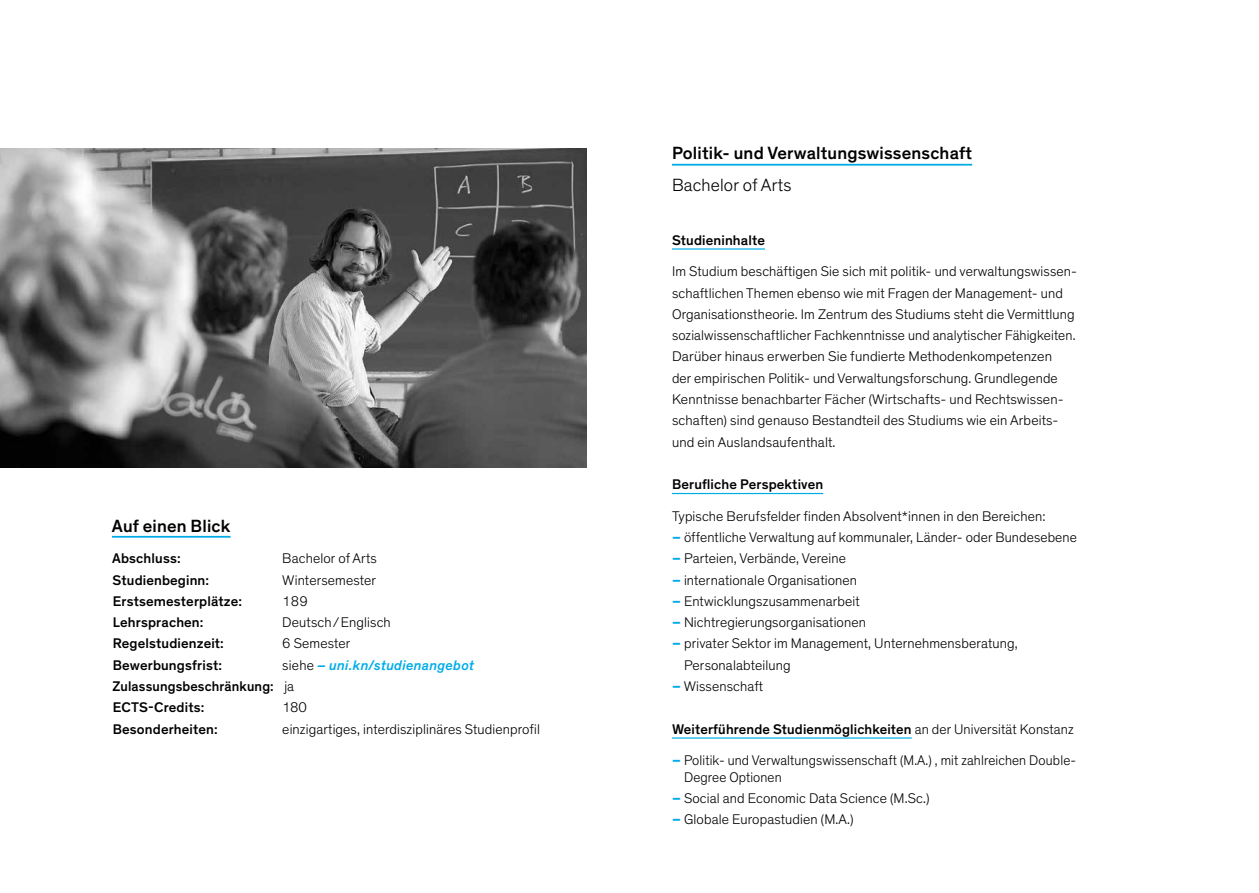
<style>
.page{position:relative;width:1259px;height:893px;background:#fff}
.page>*{position:absolute;margin:0;border:0;box-sizing:border-box;transform-origin:0 0}
.t1{font:500 18px "Theinhardt";letter-spacing:.01em;color:#000}
.t2{font:300 18px "Theinhardt";letter-spacing:.01em;color:#000}
.t3{font:300 14.25px/21.3px "Theinhardt";letter-spacing:.01em;color:#000}
.t4{font:500 14.25px/21.3px "Theinhardt";letter-spacing:.01em;color:#000}
.s1{font-weight:300}
.s2{font-style:italic;color:#00ace8}
.s3{font-weight:700;color:#00ace8}
</style>
<div class="page">
<hr style="left:672px;top:248px;width:93px;height:2px;background:#00ace8">
<hr style="left:672px;top:493px;width:151px;height:1px;background:#00ace8">
<hr style="left:672px;top:737px;width:239px;height:2px;background:#00ace8">
<hr style="left:672px;top:164px;width:300px;height:2px;background:#00ace8">
<img style="left:0;top:149px;width:587px;height:319px">
<hr style="left:112px;top:536px;width:118px;height:2px;background:#00ace8">
<p class="t1" style="left:112px;top:515px;width:120px">Auf einen Blick</p>
<p class="t4" style="left:112px;top:548px;width:70px">Abschluss:</p>
<p class="t3" style="left:282px;top:548px;width:96px">Bachelor of Arts</p>
<p class="t4" style="left:113px;top:569px;width:98px">Studienbeginn:</p>
<p class="t3" style="left:282px;top:569px;width:95px">Wintersemester</p>
<p class="t4" style="left:113px;top:591px;width:131px">Erstsemesterplätze:</p>
<p class="t3" style="left:282px;top:591px;width:27px">189</p>
<p class="t4" style="left:113px;top:612px;width:92px">Lehrsprachen:</p>
<p class="t3" style="left:282px;top:612px;width:110px">Deutsch / Englisch</p>
<p class="t4" style="left:113px;top:633px;width:113px">Regelstudienzeit:</p>
<p class="t3" style="left:282px;top:633px;width:70px">6 Semester</p>
<p class="t4" style="left:113px;top:654px;width:111px">Bewerbungsfrist:</p>
<p class="t4" style="left:112px;top:654px;width:363px;text-indent:170px"><span class="s1">siehe</span> <span class="s2">– uni.kn/studienangebot<br></span>Zulassungsbeschränkung: <span class="s1">ja<br></span>ECTS-Credits:</p>
<p class="t3" style="left:282px;top:697px;width:26px">180</p>
<p class="t4" style="left:113px;top:718px;width:106px">Besonderheiten:</p>
<p class="t3" style="left:282px;top:718px;width:259px">einzigartiges, interdisziplinäres Studienprofil</p>
<p class="t1" style="left:672px;top:143px;width:302px">Politik- und Verwaltungswissenschaft</p>
<p class="t2" style="left:672px;top:175px;width:121px">Bachelor of Arts</p>
<p class="t4" style="left:672px;top:229px;width:94px">Studieninhalte</p>
<p class="t3" style="left:672px;top:261px;width:406px">Im Studium beschäftigen Sie sich mit politik- und verwaltungswissen&shy;schaftlichen Themen ebenso wie mit Fragen der Management- und Organisationstheorie. Im Zentrum des Studiums steht die Vermittlung sozialwissenschaftlicher Fachkenntnisse und analytischer Fähigkeiten.<br>Darüber hinaus erwerben Sie fundierte Methodenkompetenzen<br>der empirischen Politik- und Verwaltungsforschung. Grundlegende Kenntnisse benachbarter Fächer (Wirtschafts- und Rechtswissen&shy;schaften) sind genauso Bestandteil des Studiums wie ein Arbeits&shy;und ein Auslandsaufenthalt.</p>
<p class="t4" style="left:672px;top:474px;width:153px">Berufliche Perspektiven</p>
<p class="t3" style="left:672px;top:506px;width:375px">Typische Berufsfelder finden Absolvent*innen in den Bereichen:</p>
<p class="t3" style="left:672px;top:527px;width:406px"><span class="s3">–</span> öffentliche Verwaltung auf kommunaler, Länder- oder Bundesebene</p>
<p class="t3" style="left:672px;top:548px;width:176px"><span class="s3">–</span> Parteien, Verbände, Vereine</p>
<p class="t3" style="left:672px;top:569px;width:186px"><span class="s3">–</span> internationale Organisationen</p>
<p class="t3" style="left:672px;top:591px;width:189px"><span class="s3">–</span> Entwicklungszusammenarbeit</p>
<p class="t3" style="left:672px;top:612px;width:195px"><span class="s3">–</span> Nichtregierungsorganisationen</p>
<p class="t3" style="left:684px;top:633px;width:335px;text-indent:-12px"><span class="s3">–</span> privater Sektor im Management, Unternehmensberatung,<br>Personalabteilung</p>
<p class="t3" style="left:672px;top:676px;width:93px"><span class="s3">–</span> Wissenschaft</p>
<p class="t4" style="left:672px;top:718px;width:403px">Weiterführende Studienmöglichkeiten <span class="s1">an der Universität Konstanz</span></p>
<p class="t3" style="left:684px;top:753px;width:394px;line-height:16.5px;text-indent:-12px"><span class="s3">–</span> Politik- und Verwaltungswissenschaft (M.A.) , mit zahlreichen Double-<br>Degree Optionen</p>
<p class="t3" style="left:672px;top:788px;width:259px"><span class="s3">–</span> Social and Economic Data Science (M.Sc.)</p>
<p class="t3" style="left:672px;top:809px;width:183px"><span class="s3">–</span> Globale Europastudien (M.A.)</p>
</div>
